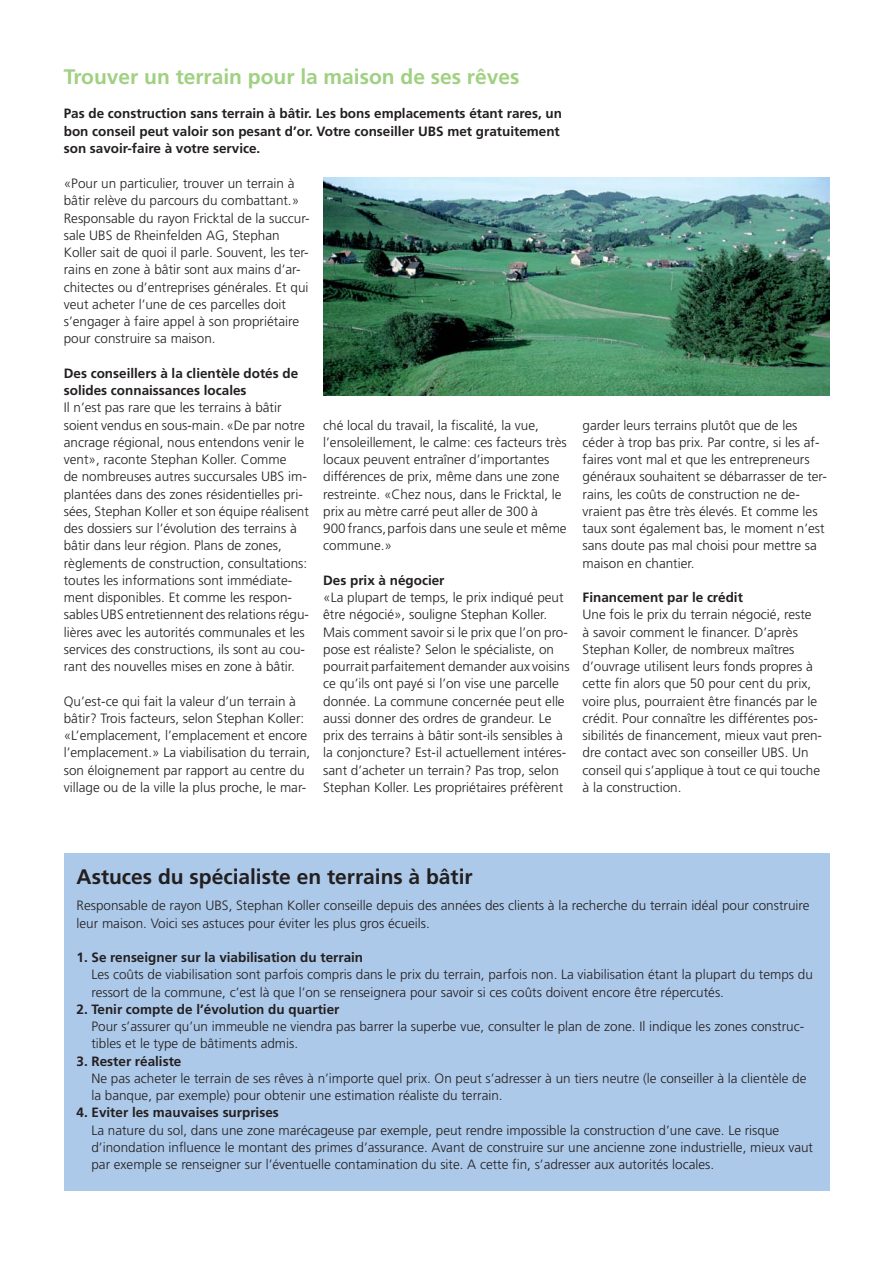
<style>
.page{position:relative;width:893px;height:1263px;background:#fff}
.page>*{position:absolute;margin:0;border:0;box-sizing:border-box;transform-origin:0 0}
.t1{font:700 21px "Frutiger";color:#a0d081}
.t2{font:700 21px "Frutiger";color:#231f20}
.t3{font:300 13.5px/17.2px "Frutiger";color:#231f20}
.t4{font:700 13.5px/17.2px "Frutiger";color:#231f20}
</style>
<div class="page">
<div style="left:64px;top:853px;width:765px;height:338px;background:#adc9e9"></div>
<img style="left:323px;top:178px;width:506px;height:218px">
<h1 class="t1" style="left:64px;top:68px;width:457px">Trouver un terrain pour la maison de ses rêves</h1>
<p class="t4" style="left:64px;top:106px;width:500px">Pas de construction sans terrain à bâtir. Les bons emplacements étant rares, un bon conseil peut valoir son pesant d’or. Votre conseiller UBS met gratuitement son savoir-faire à votre service.</p>
<p class="t3" style="left:64px;top:176px;width:247px">«Pour un particulier, trouver un terrain à bâtir relève du parcours du combattant.» Responsable du rayon Fricktal de la succur&shy;sale UBS de Rheinfelden AG, Stephan Koller sait de quoi il parle. Souvent, les ter&shy;rains en zone à bâtir sont aux mains d’ar&shy;chitectes ou d’entreprises générales. Et qui veut acheter l’une de ces parcelles doit s’engager à faire appel à son propriétaire pour construire sa maison.</p>
<p class="t4" style="left:64px;top:365px;width:236px">Des conseillers à la clientèle dotés de solides connaissances locales</p>
<p class="t3" style="left:64px;top:400px;width:247px">Il n’est pas rare que les terrains à bâtir soient vendus en sous-main. «De par notre ancrage régional, nous entendons venir le vent», raconte Stephan Koller. Comme<br>de nombreuses autres succursales UBS im&shy;plantées dans des zones résidentielles pri&shy;sées, Stephan Koller et son équipe réalisent des dossiers sur l’évolution des terrains à bâtir dans leur région. Plans de zones, règlements de construction, consultations: toutes les informations sont immédiate&shy;ment disponibles. Et comme les respon&shy;sables UBS entretiennent des relations régu&shy;lières avec les autorités communales et les services des constructions, ils sont au cou&shy;rant des nouvelles mises en zone à bâtir.</p>
<p class="t3" style="left:64px;top:693px;width:248px">Qu’est-ce qui fait la valeur d’un terrain à bâtir? Trois facteurs, selon Stephan Koller: «L’emplacement, l’emplacement et encore l’emplacement.» La viabilisation du terrain, son éloignement par rapport au centre du village ou de la ville la plus proche, le mar-</p>
<p class="t3" style="left:323px;top:417px;width:245px">ché local du travail, la fiscalité, la vue, l’ensoleillement, le calme: ces facteurs très locaux peuvent entraîner d’importantes différences de prix, même dans une zone restreinte. «Chez nous, dans le Fricktal, le prix au mètre carré peut aller de 300 à<br>900 francs,parfois dans une seule et même commune.»</p>
<p class="t4" style="left:323px;top:573px;width:123px">Des prix à négocier</p>
<p class="t3" style="left:323px;top:590px;width:248px">«La plupart de temps, le prix indiqué peut être négocié», souligne Stephan Koller.<br>Mais comment savoir si le prix que l’on pro&shy;pose est réaliste? Selon le spécialiste, on pourrait parfaitement demander aux voisins ce qu’ils ont payé si l’on vise une parcelle donnée. La commune concernée peut elle aussi donner des ordres de grandeur. Le prix des terrains à bâtir sont-ils sensibles à la conjoncture? Est-il actuellement intéres&shy;sant d’acheter un terrain? Pas trop, selon Stephan Koller. Les propriétaires préfèrent</p>
<p class="t3" style="left:583px;top:417px;width:246px">garder leurs terrains plutôt que de les céder à trop bas prix. Par contre, si les af&shy;faires vont mal et que les entrepreneurs généraux souhaitent se débarrasser de ter&shy;rains, les coûts de construction ne de&shy;vraient pas être très élevés. Et comme les taux sont également bas, le moment n’est sans doute pas mal choisi pour mettre sa maison en chantier.</p>
<p class="t4" style="left:583px;top:590px;width:162px">Financement par le crédit</p>
<p class="t3" style="left:583px;top:607px;width:241px">Une fois le prix du terrain négocié, reste<br>à savoir comment le financer. D’après Stephan Koller, de nombreux maîtres d’ouvrage utilisent leurs fonds propres à cette fin alors que 50 pour cent du prix, voire plus, pourraient être financés par le crédit. Pour connaître les différentes pos&shy;sibilités de financement, mieux vaut pren&shy;dre contact avec son conseiller UBS. Un conseil qui s’applique à tout ce qui touche à la construction.</p>
<h1 class="t2" style="left:77px;top:868px;width:398px">Astuces du spécialiste en terrains à bâtir</h1>
<p class="t3" style="left:77px;top:898px;width:734px">Responsable de rayon UBS, Stephan Koller conseille depuis des années des clients à la recherche du terrain idéal pour construire leur maison. Voici ses astuces pour éviter les plus gros écueils.</p>
<p class="t4" style="left:77px;top:950px;width:288px">1. Se renseigner sur la viabilisation du terrain</p>
<p class="t3" style="left:91px;top:967px;width:723px">Les coûts de viabilisation sont parfois compris dans le prix du terrain, parfois non. La viabilisation étant la plupart du temps du ressort de la commune, c’est là que l’on se renseignera pour savoir si ces coûts doivent encore être répercutés.</p>
<p class="t4" style="left:77px;top:1002px;width:264px">2. Tenir compte de l’évolution du quartier</p>
<p class="t3" style="left:91px;top:1019px;width:714px">Pour s’assurer qu’un immeuble ne viendra pas barrer la superbe vue, consulter le plan de zone. Il indique les zones construc&shy;tibles et le type de bâtiments admis.</p>
<p class="t4" style="left:77px;top:1053px;width:106px">3. Rester réaliste</p>
<p class="t3" style="left:91px;top:1071px;width:716px">Ne pas acheter le terrain de ses rêves à n’importe quel prix. On peut s’adresser à un tiers neutre (le conseiller à la clientèle de la banque, par exemple) pour obtenir une estimation réaliste du terrain.</p>
<p class="t4" style="left:77px;top:1105px;width:204px">4. Eviter les mauvaises surprises</p>
<p class="t3" style="left:91px;top:1122px;width:723px">La nature du sol, dans une zone marécageuse par exemple, peut rendre impossible la construction d’une cave. Le risque d’inondation influence le montant des primes d’assurance. Avant de construire sur une ancienne zone industrielle, mieux vaut par exemple se renseigner sur l’éventuelle contamination du site. A cette fin, s’adresser aux autorités locales.</p>
</div>
